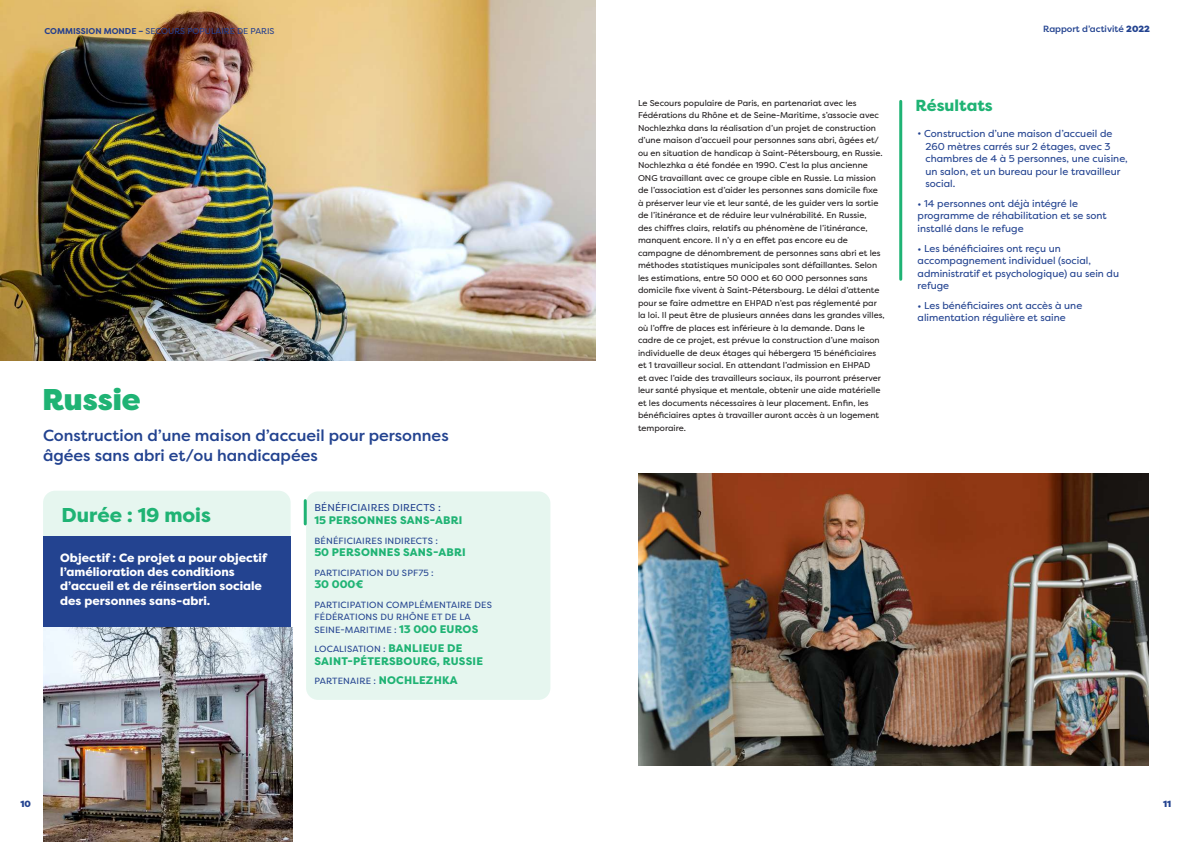
<style>
.page{position:relative;width:1191px;height:842px;background:#fff}
.page>*{position:absolute;margin:0;border:0;box-sizing:border-box;transform-origin:0 0}
.t1{font:900 30px "Filson Pro";color:#1fb374}
.t2{font:800 20px "Filson Pro";color:#1fb374}
.t3{font:500 16px/19.2px "Filson Pro";color:#234390}
.t4{font:800 16px "Filson Pro";color:#1fb374}
.t5{font:800 12px/14.4px "Filson Pro";color:#fff}
.t6{font:800 11px "Filson Pro";letter-spacing:.02em;color:#1fb374}
.t7{font:10px/12.5px "Filson Pro";color:#234390}
.t8{font:10px "Filson Pro";letter-spacing:.02em;color:#234390}
.t9{font:9px/12.5px "Filson Pro";letter-spacing:.02em;color:#234390}
.t10{font:500 9px "Filson Pro";color:#234390}
.t11{font:900 9px "Filson Pro";color:#234390}
.t12{font:8.5px/12.5px "Filson Pro";color:#231f20}
.t13{font:8.5px "Filson Pro";color:#253f8e}
.s1{font-weight:700}
.s2{font-weight:900}
.s3{font-weight:800;font-size:11px;color:#1fb374}
</style>
<div class="page">
<div style="left:43px;top:491px;width:248px;height:103px;background:#e6f6ef;border-radius:12px"></div>
<div style="left:43px;top:536px;width:248px;height:92px;background:#234390"></div>
<img style="left:0;top:0;width:595px;height:360px">
<div style="left:306px;top:491px;width:244px;height:209px;background:#e6f6ef;border-radius:12px"></div>
<hr style="left:304px;top:501px;width:3px;height:23px;background:#1fb374">
<img style="left:43px;top:628px;width:249px;height:214px">
<hr style="left:899px;top:101px;width:3px;height:178px;background:#1fb374">
<img style="left:638px;top:473px;width:510px;height:292px">
<p class="t13" style="left:44px;top:25px;width:231px"><span class="s1">COMMISSION MONDE –</span> SECOURS POPULAIRE DE PARIS</p>
<p class="t10" style="left:1043px;top:23px;width:108px">Rapport d’activité <span class="s2">2022</span></p>
<h1 class="t1" style="left:43px;top:381px;width:100px">Russie</h1>
<h3 class="t3" style="left:43px;top:426px;width:407px">Construction d’une maison d’accueil pour personnes âgées sans abri et/ou handicapées</h3>
<h2 class="t2" style="left:62px;top:502px;width:151px">Durée : 19 mois</h2>
<h3 class="t5" style="left:60px;top:550px;width:208px">Objectif : Ce projet a pour objectif l’amélioration des conditions d’accueil et de réinsertion sociale des personnes sans-abri.</h3>
<p class="t8" style="left:314px;top:501px;width:128px">BÉNÉFICIAIRES DIRECTS :</p>
<p class="t6" style="left:314px;top:513px;width:150px">15 PERSONNES SANS-ABRI</p>
<p class="t9" style="left:314px;top:534px;width:125px">BÉNÉFICIAIRES INDIRECTS :</p>
<p class="t6" style="left:314px;top:545px;width:153px">50 PERSONNES SANS-ABRI</p>
<p class="t9" style="left:314px;top:566px;width:121px">PARTICIPATION DU SPF75 :</p>
<p class="t6" style="left:314px;top:577px;width:51px">30 000€</p>
<p class="t9" style="left:314px;top:598px;width:179px">PARTICIPATION COMPLÉMENTAIRE DES<br>FÉDÉRATIONS DU RHÔNE ET DE LA<br>SEINE-MARITIME : <span class="s3">13 000 EUROS</span></p>
<p class="t9" style="left:314px;top:643px;width:149px">LOCALISATION : <span class="s3">BANLIEUE DE</span></p>
<p class="t6" style="left:314px;top:654px;width:170px">SAINT-PÉTERSBOURG, RUSSIE</p>
<p class="t9" style="left:314px;top:675px;width:145px">PARTENAIRE : <span class="s3">NOCHLEZHKA</span></p>
<p class="t12" style="left:638px;top:97px;width:248px">Le Secours populaire de Paris, en partenariat avec les Fédérations du Rhône et de Seine-Maritime, s’associe avec Nochlezhka dans la réalisation d’un projet de construction d’une maison d’accueil pour personnes sans abri, âgées et/ ou en situation de handicap à Saint-Pétersbourg, en Russie.<br>Nochlezhka a été fondée en 1990. C’est la plus ancienne ONG travaillant avec ce groupe cible en Russie. La mission de l’association est d’aider les personnes sans domicile fixe à préserver leur vie et leur santé, de les guider vers la sortie de l’itinérance et de réduire leur vulnérabilité. En Russie,<br>des chiffres clairs, relatifs au phénomène de l’itinérance, manquent encore. Il n’y a en effet pas encore eu de campagne de dénombrement de personnes sans abri et les méthodes statistiques municipales sont défaillantes. Selon les estimations, entre 50 000 et 60 000 personnes sans domicile fixe vivent à Saint-Pétersbourg. Le délai d’attente pour se faire admettre en EHPAD n’est pas réglementé par la loi. Il peut être de plusieurs années dans les grandes villes, où l’offre de places est inférieure à la demande. Dans le cadre de ce projet, est prévue la construction d’une maison individuelle de deux étages qui hébergera 15 bénéficiaires et 1 travailleur social. En attendant l’admission en EHPAD<br>et avec l’aide des travailleurs sociaux, ils pourront préserver leur santé physique et mentale, obtenir une aide matérielle et les documents nécessaires à leur placement. Enfin, les bénéficiaires aptes à travailler auront accès à un logement temporaire.</p>
<h3 class="t4" style="left:915px;top:96px;width:79px">Résultats</h3>
<p class="t7" style="left:925px;top:127px;width:204px;text-indent:-8px">• Construction d’une maison d’accueil de 260 mètres carrés sur 2 étages, avec 3 chambres de 4 à 5 personnes, une cuisine, un salon, et un bureau pour le travailleur social.</p>
<p class="t7" style="left:917px;top:197px;width:191px">• 14 personnes ont déjà intégré le programme de réhabilitation et se sont installé dans le refuge</p>
<p class="t7" style="left:917px;top:242px;width:203px">• Les bénéficiaires ont reçu un accompagnement individuel (social, administratif et psychologique) au sein du refuge</p>
<p class="t7" style="left:917px;top:299px;width:166px">• Les bénéficiaires ont accès à une alimentation régulière et saine</p>
<p class="t11" style="left:20px;top:798px;width:12px">10</p>
<p class="t11" style="left:1163px;top:799px;width:10px">11</p>
</div>
